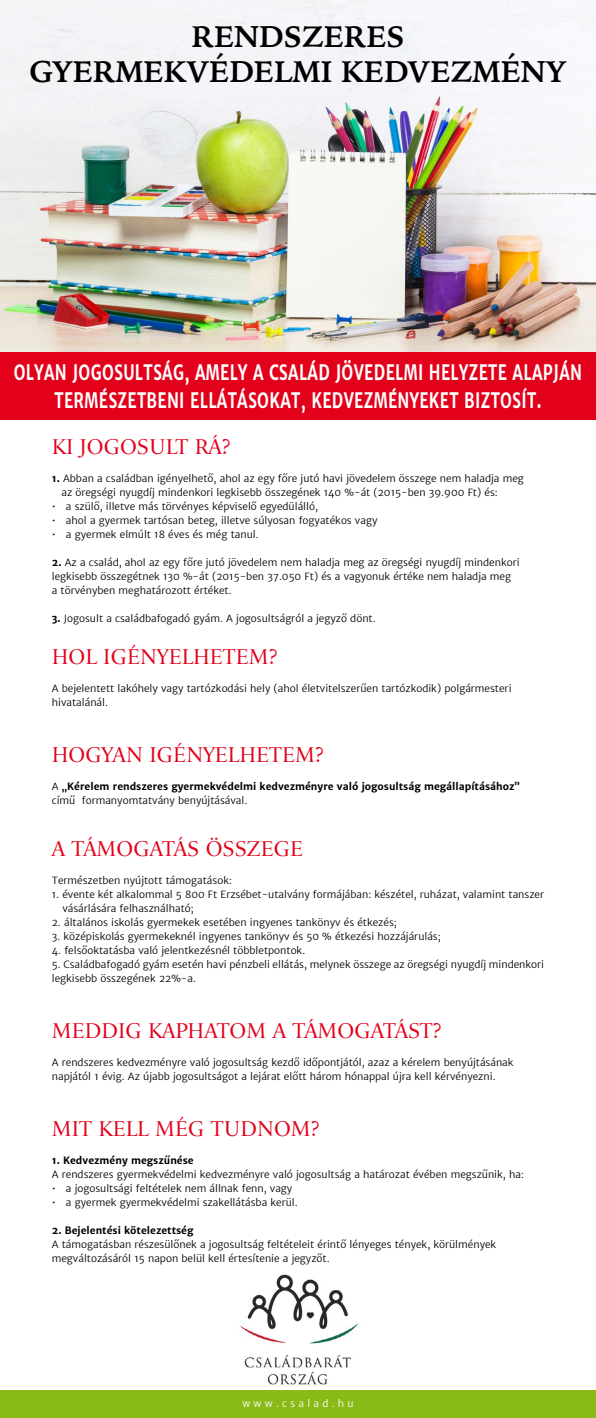
<style>
.page{position:relative;width:596px;height:1418px;background:#fff}
.page>*{position:absolute;margin:0;border:0;box-sizing:border-box;transform-origin:0 0}
.t1{font:700 29.8px/35.7px "Iowan Old Style";color:#000;text-align:center}
.t2{font:21px "Iowan Old Style Titling";color:#e2001a}
.t3{font:700 21px/28px "Merriweather Sans";letter-spacing:.02em;color:#fff;text-align:center;scale:.72 1}
.t4{font:300 10px/14px "Merriweather Sans";color:#000}
.t5{font:700 10px/14px "Merriweather Sans";color:#000}
.t6{font:300 10px "Merriweather Sans";letter-spacing:.325em;color:#fff}
.s1{font-weight:700}
.s2{font-weight:300}
</style>
<div class="page">
<img style="left:0;top:0;width:595px;height:352px">
<div style="left:0;top:352px;width:595px;height:68px;background:#e2001a"></div>
<img style="left:240px;top:1274px;width:119px;height:111px">
<div style="left:0;top:1390px;width:595px;height:27px;background:#89ba17"></div>
<h1 class="t1" style="left:29px;top:17px;width:538px">RENDSZERES<br>GYERMEKVÉDELMI KEDVEZMÉNY</h1>
<h2 class="t3" style="left:14px;top:359px;width:790px">OLYAN JOGOSULTSÁG, AMELY A CSALÁD JÖVEDELMI HELYZETE ALAPJÁN<br>TERMÉSZETBENI ELLÁTÁSOKAT, KEDVEZMÉNYEKET BIZTOSÍT.</h2>
<h2 class="t2" style="left:52px;top:434px;width:180px">KI JOGOSULT RÁ?</h2>
<p class="t4" style="left:61px;top:471px;width:463px;text-indent:-10px"><span class="s1">1.</span> Abban a családban igényelhető, ahol az egy főre jutó havi jövedelem összege nem haladja meg az öregségi nyugdíj mindenkori legkisebb összegének 140 %-át (2015-ben 39.900 Ft) és:</p>
<p class="t4" style="left:52px;top:499px;width:267px">• a szülő, illetve más törvényes képviselő egyedülálló,</p>
<p class="t4" style="left:52px;top:513px;width:327px">• ahol a gyermek tartósan beteg, illetve súlyosan fogyatékos vagy</p>
<p class="t4" style="left:52px;top:527px;width:208px">• a gyermek elmúlt 18 éves és még tanul.</p>
<p class="t4" style="left:52px;top:555px;width:469px"><span class="s1">2.</span> Az a család, ahol az egy főre jutó jövedelem nem haladja meg az öregségi nyugdíj mindenkori legkisebb összegétnek 130 %-át (2015-ben 37.050 Ft) és a vagyonuk értéke nem haladja meg<br>a törvényben meghatározott értéket.</p>
<p class="t4" style="left:52px;top:611px;width:325px"><span class="s1">3.</span> Jogosult a családbafogadó gyám. A jogosultságról a jegyző dönt.</p>
<h2 class="t2" style="left:52px;top:644px;width:227px">HOL IGÉNYELHETEM?</h2>
<p class="t4" style="left:52px;top:681px;width:461px">A bejelentett lakóhely vagy tartózkodási hely (ahol életvitelszerűen tartózkodik) polgármesteri hivatalánál.</p>
<h2 class="t2" style="left:52px;top:742px;width:273px">HOGYAN IGÉNYELHETEM?</h2>
<p class="t5" style="left:52px;top:779px;width:469px"><span class="s2">A</span> „Kérelem rendszeres gyermekvédelmi kedvezményre való jogosultság megállapításához” <span class="s2">című formanyomtatvány benyújtásával.</span></p>
<h2 class="t2" style="left:52px;top:836px;width:253px">A TÁMOGATÁS ÖSSZEGE</h2>
<p class="t4" style="left:52px;top:873px;width:181px">Természetben nyújtott támogatások:</p>
<p class="t4" style="left:62px;top:887px;width:483px;text-indent:-11px">1. évente két alkalommal 5 800 Ft Erzsébet-utalvány formájában: készétel, ruházat, valamint tanszer vásárlására felhasználható;</p>
<p class="t4" style="left:52px;top:915px;width:346px">2. általános iskolás gyermekek esetében ingyenes tankönyv és étkezés;</p>
<p class="t4" style="left:52px;top:929px;width:390px">3. középiskolás gyermekeknél ingyenes tankönyv és 50 % étkezési hozzájárulás;</p>
<p class="t4" style="left:52px;top:943px;width:255px">4. felsőoktatásba való jelentkezésnél többletpontok.</p>
<p class="t4" style="left:52px;top:957px;width:493px">5. Családbafogadó gyám esetén havi pénzbeli ellátás, melynek összege az öregségi nyugdíj mindenkori legkisebb összegének 22%-a.</p>
<h2 class="t2" style="left:52px;top:1018px;width:391px">MEDDIG KAPHATOM A TÁMOGATÁST?</h2>
<p class="t4" style="left:52px;top:1055px;width:463px">A rendszeres kedvezményre való jogosultság kezdő időpontjától, azaz a kérelem benyújtásának napjától 1 évig. Az újabb jogosultságot a lejárat előtt három hónappal újra kell kérvényezni.</p>
<h2 class="t2" style="left:52px;top:1116px;width:269px">MIT KELL MÉG TUDNOM?</h2>
<p class="t5" style="left:52px;top:1153px;width:143px">1. Kedvezmény megszűnése</p>
<p class="t4" style="left:52px;top:1167px;width:473px">A rendszeres gyermekvédelmi kedvezményre való jogosultság a határozat évében megszűnik, ha:</p>
<p class="t4" style="left:52px;top:1181px;width:242px">• a jogosultsági feltételek nem állnak fenn, vagy</p>
<p class="t4" style="left:52px;top:1195px;width:247px">• a gyermek gyermekvédelmi szakellátásba kerül.</p>
<p class="t5" style="left:52px;top:1223px;width:143px">2. Bejelentési kötelezettség</p>
<p class="t4" style="left:52px;top:1237px;width:445px">A támogatásban részesülőnek a jogosultság feltételeit érintő lényeges tények, körülmények megváltozásáról 15 napon belül kell értesítenie a jegyzőt.</p>
<p class="t6" style="left:242px;top:1397px;width:113px">www.csalad.hu</p>
</div>
